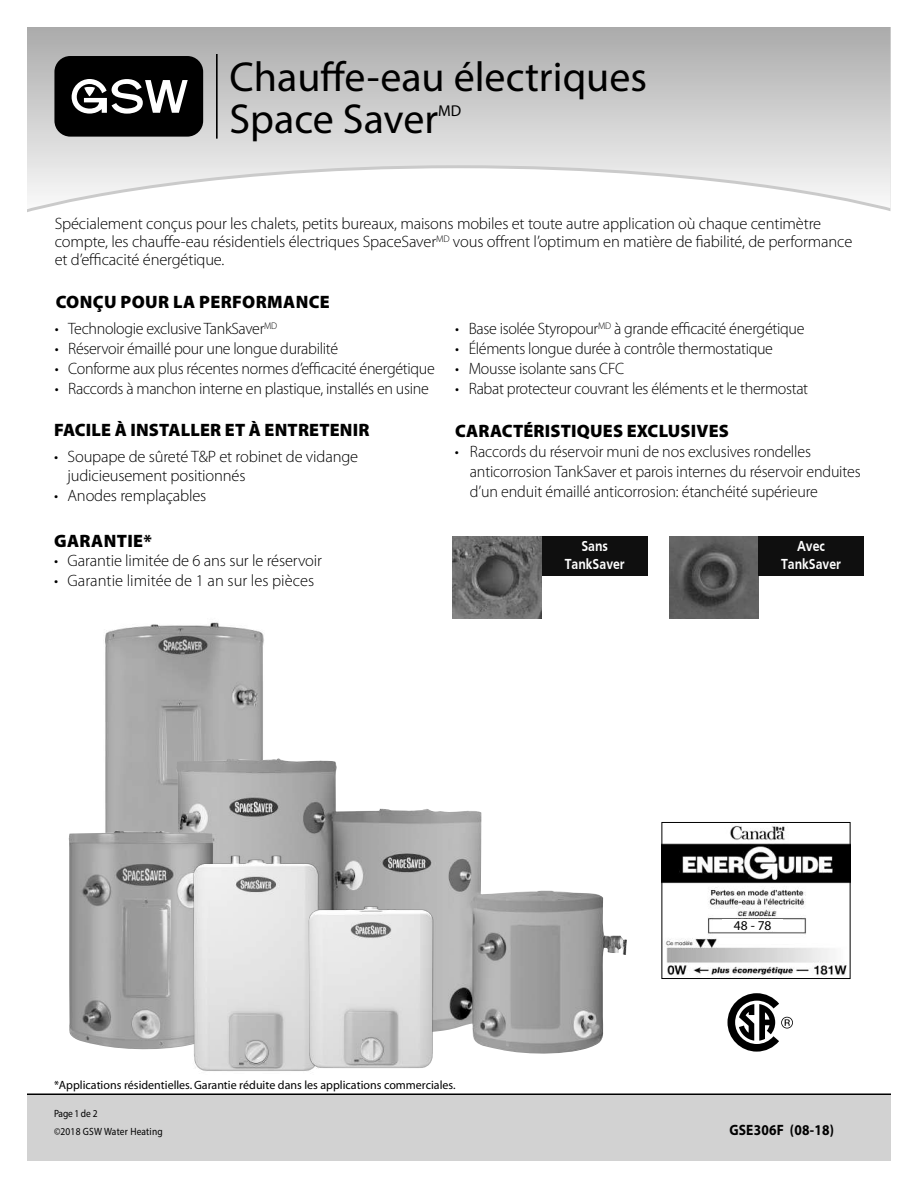
<style>
.page{position:relative;width:918px;height:1188px;background:#fff}
.page>*{position:absolute;margin:0;border:0;box-sizing:border-box;transform-origin:0 0}
.t1{font:42px/42px "Myriad Pro";color:#000}
.t2{font:900 18px "Myriad Pro";letter-spacing:.01em;color:#000}
.t3{font:300 16.5px/19.8px "Myriad Pro";letter-spacing:-.01em;color:#000}
.t4{font:15.75px "Myriad Pro";color:#000}
.t5{font:700 15px/18px "Frutiger Cnd";color:#fff;text-align:center}
.t6{font:700 15px "Myriad Pro";letter-spacing:.015em;color:#000;scale:.9 1}
.t7{font:13.5px "Myriad";color:#000}
.t8{font:12px "Myriad";color:#000}
.t9{font:10.5px/18px "Myriad Pro";letter-spacing:.02em;color:#000;scale:.9 1}
</style>
<div class="page">
<img style="left:669px;top:536px;width:90px;height:83px">
<div style="left:758px;top:536px;width:106px;height:40px;background:#0f0f0f"></div>
<img style="left:453px;top:536px;width:89px;height:83px">
<div style="left:542px;top:536px;width:106px;height:40px;background:#0f0f0f"></div>
<svg style="left:728px;top:993px;width:65px;height:59px"></svg>
<img style="left:664px;top:826px;width:184px;height:151px">
<div style="left:662px;top:822px;width:188px;height:157px;border:1px solid #000"></div>
<div style="left:723px;top:920px;width:60px;height:11px;background:#fff"></div>
<svg style="left:27px;top:27px;width:864px;height:182px"></svg>
<hr style="left:216px;top:54px;width:2px;height:85px;background:#000">
<div style="left:54px;top:56px;width:149px;height:81px;background:#000;border-radius:16px"></div>
<svg style="left:72px;top:79px;width:116px;height:35px"></svg>
<div style="left:27px;top:1094px;width:864px;height:67px;background:#d2d2d2"></div>
<hr style="left:27px;top:1094px;width:864px;height:1px;background:#000">
<img style="left:105px;top:622px;width:159px;height:136px">
<img style="left:68px;top:758px;width:559px;height:296px">
<img style="left:148px;top:839px;width:174px;height:232px">
<img style="left:306px;top:901px;width:171px;height:170px">
<h1 class="t1" style="left:230px;top:55px;width:419px">Chauffe-eau électriques<br>Space Saver</h1>
<p class="t4" style="left:438px;top:101px;width:25px">MD</p>
<p class="t3" style="left:55px;top:215px;width:799px;line-height:18px">Spécialement conçus pour les chalets, petits bureaux, maisons mobiles et toute autre application où chaque centimètre compte, les chauffe-eau résidentiels électriques SpaceSaver<sup>MD</sup> vous offrent l’optimum en matière de fiabilité, de performance et d’efficacité énergétique.</p>
<p class="t2" style="left:56px;top:292px;width:276px">CONÇU POUR LA PERFORMANCE</p>
<p class="t3" style="left:55px;top:319px;width:224px">• Technologie exclusive TankSaver<sup>MD</sup></p>
<p class="t3" style="left:55px;top:339px;width:285px">• Réservoir émaillé pour une longue durabilité</p>
<p class="t3" style="left:55px;top:359px;width:382px">• Conforme aux plus récentes normes d’efficacité énergétique</p>
<p class="t3" style="left:55px;top:378px;width:376px">• Raccords à manchon interne en plastique, installés en usine</p>
<p class="t2" style="left:54px;top:420px;width:317px">FACILE À INSTALLER ET À ENTRETENIR</p>
<p class="t3" style="left:68px;top:447px;width:292px;text-indent:-13px">• Soupape de sûreté T&amp;P et robinet de vidange judicieusement positionnés</p>
<p class="t3" style="left:54px;top:486px;width:154px">• Anodes remplaçables</p>
<p class="t2" style="left:54px;top:530px;width:99px">GARANTIE*</p>
<p class="t3" style="left:54px;top:551px;width:270px">• Garantie limitée de 6 ans sur le réservoir</p>
<p class="t3" style="left:54px;top:571px;width:262px">• Garantie limitée de 1 an sur les pièces</p>
<p class="t3" style="left:455px;top:319px;width:351px">• Base isolée Styropour<sup>MD</sup> à grande efficacité énergétique</p>
<p class="t3" style="left:455px;top:339px;width:319px">• Éléments longue durée à contrôle thermostatique</p>
<p class="t3" style="left:455px;top:359px;width:171px">• Mousse isolante sans CFC</p>
<p class="t3" style="left:455px;top:378px;width:355px">• Rabat protecteur couvrant les éléments et le thermostat</p>
<p class="t2" style="left:455px;top:421px;width:275px">CARACTÉRISTIQUES EXCLUSIVES</p>
<p class="t3" style="left:470px;top:442px;width:392px;text-indent:-15px">• Raccords du réservoir muni de nos exclusives rondelles anticorrosion TankSaver et parois internes du réservoir enduites d’un enduit émaillé anticorrosion: étanchéité supérieure</p>
<p class="t5" style="left:565px;top:537px;width:61px">Sans<br>TankSaver</p>
<p class="t5" style="left:781px;top:537px;width:61px">Avec<br>TankSaver</p>
<p class="t7" style="left:734px;top:918px;width:39px">48 - 78</p>
<p class="t8" style="left:54px;top:1079px;width:403px">*Applications résidentielles. Garantie réduite dans les applications commerciales.</p>
<p class="t9" style="left:54px;top:1104px;width:122px">Page 1 de 2<br>©2018 GSW Water Heating</p>
<p class="t6" style="left:729px;top:1120px;width:118px">GSE306F (08-18)</p>
</div>
